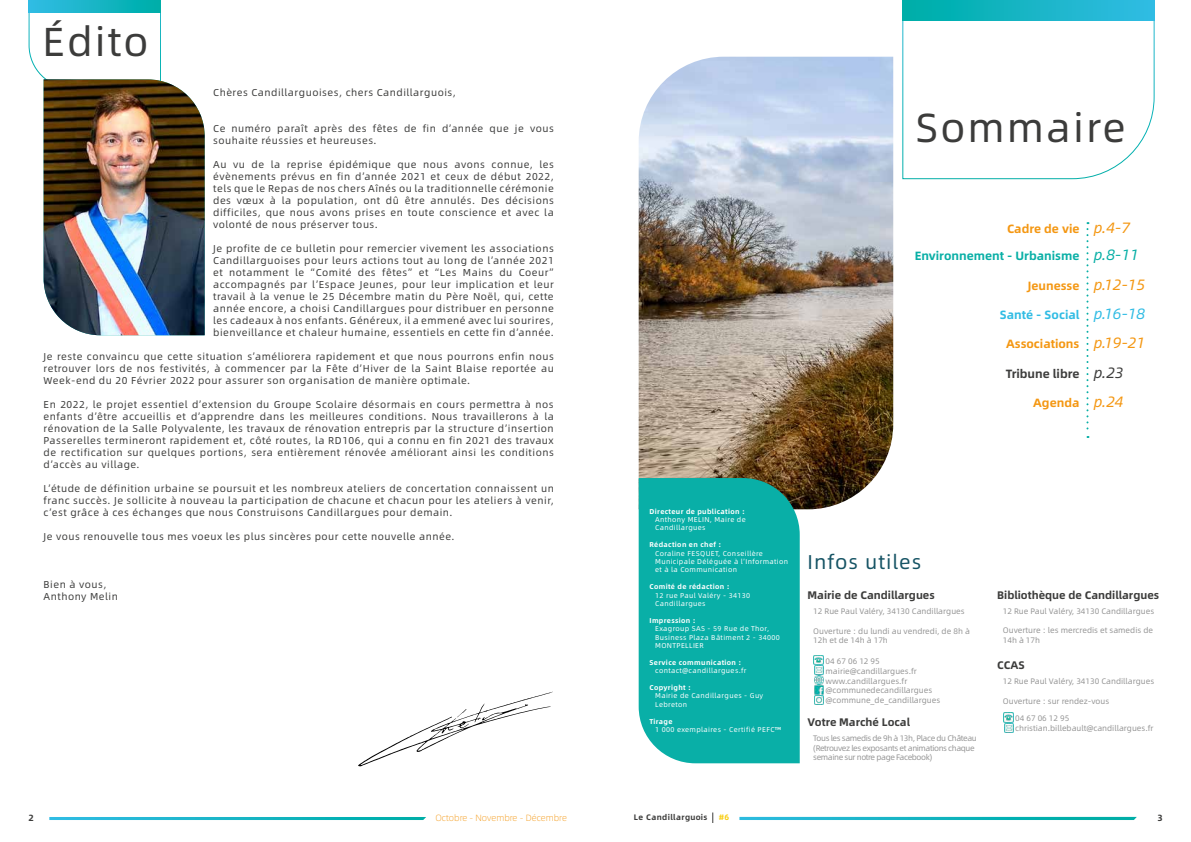
<style>
.page{position:relative;width:1191px;height:842px;background:#fff}
.page>*{position:absolute;margin:0;border:0;box-sizing:border-box;transform-origin:0 0}
.t1{font:40.5px "Alibaba Sans";letter-spacing:.05em;color:#3c3c3b}
.t2{font:20px "Alibaba Sans";letter-spacing:.05em;color:#155364}
.t3{font:700 12px "Alibaba Sans";color:#f49712}
.t4{font:700 12px "Alibaba Sans";color:#09afa6}
.t5{font:700 12px "Alibaba Sans";color:#31bce4}
.t6{font:700 12px "Alibaba Sans";color:#3d3d3c}
.t7{font:700 11px "Alibaba Sans";color:#3c3c3b}
.t8{font:10px/12px "Alibaba Sans";letter-spacing:.05em;color:#3c3c3b;text-align:justify}
.t9{font:300 9px "Alibaba Sans";color:#f49712}
.t10{font:700 9px "Alibaba Sans";color:#3c3c3b}
.t11{font:8px/9.8px "Alibaba Sans";color:#949494}
.t12{font:8px/9.6px "Alibaba Sans";letter-spacing:-.05em;color:#949494}
.t13{font:700 8px "Alibaba Sans";letter-spacing:.05em;color:#3c3c3b}
.t14{font:700 8px "Alibaba Sans";color:#f8cc0a}
.t15{font:7px/8.4px "Alibaba Sans";letter-spacing:.05em;color:#fff}
.t16{font:700 7px "Alibaba Sans";letter-spacing:.05em;color:#fff}
.s1{font-weight:400;font-style:italic;font-size:15px}
</style>
<div class="page">
<svg style="left:358px;top:692px;width:195px;height:74px"></svg>
<svg style="left:1086px;top:222px;width:2px;height:216px"></svg>
<svg style="left:814px;top:655px;width:9px;height:50px"></svg>
<svg style="left:1003px;top:712px;width:10px;height:20px"></svg>
<svg style="left:29px;top:13px;width:132px;height:75px"></svg>
<svg style="left:29px;top:0;width:132px;height:13px;background:#16b4c6"></svg>
<img style="left:44px;top:79px;width:161px;height:256px">
<svg style="left:902px;top:20px;width:252px;height:159px"></svg>
<div style="left:902px;top:0;width:252px;height:20px;background:linear-gradient(to right,#00aea7,#32bce4)"></div>
<img style="left:638px;top:57px;width:255px;height:452px">
<div style="left:638px;top:478px;width:161px;height:285px;background:#09afa7"></div>
<svg style="left:49px;top:817px;width:377px;height:3px"></svg>
<svg style="left:739px;top:817px;width:397px;height:3px"></svg>
<h1 class="t1" style="left:43px;top:11px;width:107px">Édito</h1>
<p class="t8" style="left:213px;top:86px;width:244px">Chères Candillarguoises, chers Candillarguois,</p>
<p class="t8" style="left:213px;top:122px;width:342px">Ce numéro paraît après des fêtes de fin d’année que je vous souhaite réussies et heureuses.</p>
<p class="t8" style="left:213px;top:158px;width:342px">Au vu de la reprise épidémique que nous avons connue, les évènements prévus en fin d’année 2021 et ceux de début 2022, tels que le Repas de nos chers Aînés ou la traditionnelle cérémonie des vœux à la population, ont dû être annulés. Des décisions difficiles, que nous avons prises en toute conscience et avec la volonté de nous préserver tous.</p>
<p class="t8" style="left:213px;top:242px;width:342px">Je profite de ce bulletin pour remercier vivement les associations Candillarguoises pour leurs actions tout au long de l’année 2021 et notamment le “Comité des fêtes” et “Les Mains du Coeur” accompagnés par l’Espace Jeunes, pour leur implication et leur travail à la venue le 25 Décembre matin du Père Noël, qui, cette année encore, a choisi Candillargues pour distribuer en personne les cadeaux à nos enfants. Généreux, il a emmené avec lui sourires, bienveillance et chaleur humaine, essentiels en cette fin d’année.</p>
<p class="t8" style="left:44px;top:350px;width:512px">Je reste convaincu que cette situation s’améliorera rapidement et que nous pourrons enfin nous retrouver lors de nos festivités, à commencer par la Fête d’Hiver de la Saint Blaise reportée au Week-end du 20 Février 2022 pour assurer son organisation de manière optimale.</p>
<p class="t8" style="left:44px;top:398px;width:512px">En 2022, le projet essentiel d’extension du Groupe Scolaire désormais en cours permettra à nos enfants d’être accueillis et d’apprendre dans les meilleures conditions. Nous travaillerons à la rénovation de la Salle Polyvalente, les travaux de rénovation entrepris par la structure d’insertion Passerelles termineront rapidement et, côté routes, la RD106, qui a connu en fin 2021 des travaux de rectification sur quelques portions, sera entièrement rénovée améliorant ainsi les conditions d’accès au village.</p>
<p class="t8" style="left:44px;top:482px;width:512px">L’étude de définition urbaine se poursuit et les nombreux ateliers de concertation connaissent un franc succès. Je sollicite à nouveau la participation de chacune et chacun pour les ateliers à venir, c’est grâce à ces échanges que nous Construisons Candillargues pour demain.</p>
<p class="t8" style="left:44px;top:530px;width:412px">Je vous renouvelle tous mes voeux les plus sincères pour cette nouvelle année.</p>
<p class="t8" style="left:44px;top:578px;width:76px">Bien à vous,<br>Anthony Melin</p>
<h1 class="t1" style="left:915px;top:97px;width:212px">Sommaire</h1>
<p class="t3" style="left:1007px;top:219px;width:124px">Cadre de vie <span class="s1">p.4-7</span></p>
<p class="t4" style="left:914px;top:247px;width:225px">Environnement - Urbanisme <span class="s1">p.8-11</span></p>
<p class="t3" style="left:1027px;top:276px;width:119px">Jeunesse <span class="s1">p.12-15</span></p>
<p class="t5" style="left:1000px;top:305px;width:147px">Santé - Social <span class="s1">p.16-18</span></p>
<p class="t3" style="left:1006px;top:335px;width:140px">Associations <span class="s1">p.19-21</span></p>
<p class="t6" style="left:1005px;top:364px;width:119px">Tribune libre <span class="s1">p.23</span></p>
<p class="t3" style="left:1033px;top:393px;width:92px">Agenda <span class="s1">p.24</span></p>
<p class="t16" style="left:649px;top:506px;width:97px">Directeur de publication :</p>
<p class="t15" style="left:655px;top:515px;width:92px">Anthony MELIN, Maire de<br>Candillargues</p>
<p class="t16" style="left:649px;top:539px;width:73px">Rédaction en chef :</p>
<p class="t15" style="left:655px;top:548px;width:134px">Coraline FESQUET, Conseillère<br>Municipale Déléguée à l’Information et à la Communication</p>
<p class="t16" style="left:649px;top:581px;width:82px">Comité de rédaction :</p>
<p class="t15" style="left:655px;top:590px;width:97px">12 rue Paul Valéry - 34130<br>Candillargues</p>
<p class="t16" style="left:649px;top:615px;width:48px">Impression :</p>
<p class="t15" style="left:655px;top:624px;width:126px">Exagroup SAS - 59 Rue de Thor,<br>Business Plaza Bâtiment 2 - 34000<br>MONTPELLIER</p>
<p class="t16" style="left:649px;top:657px;width:93px">Service communication :</p>
<p class="t15" style="left:655px;top:666px;width:93px">contact@candillargues.fr</p>
<p class="t16" style="left:649px;top:682px;width:43px">Copyright :</p>
<p class="t15" style="left:655px;top:691px;width:110px">Mairie de Candillargues - Guy<br>Lebreton</p>
<p class="t16" style="left:649px;top:716px;width:24px">Tirage</p>
<p class="t15" style="left:655px;top:725px;width:128px">1 000 exemplaires - Certifié PEFC™</p>
<h2 class="t2" style="left:807px;top:546px;width:115px">Infos utiles</h2>
<p class="t7" style="left:807px;top:586px;width:129px">Mairie de Candillargues</p>
<p class="t11" style="left:813px;top:606px;width:153px">12 Rue Paul Valéry, 34130 Candillargues</p>
<p class="t11" style="left:813px;top:625px;width:158px">Ouverture : du lundi au vendredi, de 8h à<br>12h et de 14h à 17h</p>
<p class="t11" style="left:825px;top:655px;width:116px">04 67 06 12 95 mairie@candillargues.fr www.candillargues.fr @communedecandillargues @commune_de_candillargues</p>
<p class="t7" style="left:807px;top:713px;width:104px">Votre Marché Local</p>
<p class="t12" style="left:813px;top:733px;width:165px">Tous les samedis de 9h à 13h, Place du Château (Retrouvez les exposants et animations chaque semaine sur notre page Facebook)</p>
<p class="t7" style="left:997px;top:586px;width:163px">Bibliothèque de Candillargues</p>
<p class="t11" style="left:1002px;top:606px;width:153px">12 Rue Paul Valéry, 34130 Candillargues</p>
<p class="t11" style="left:1002px;top:625px;width:152px">Ouverture : les mercredis et samedis de<br>14h à 17h</p>
<p class="t7" style="left:997px;top:657px;width:29px">CCAS</p>
<p class="t11" style="left:1002px;top:676px;width:153px">12 Rue Paul Valéry, 34130 Candillargues</p>
<p class="t11" style="left:1015px;top:692px;width:96px;line-height:17px;text-indent:-12px">Ouverture : sur rendez-vous<br>04 67 06 12 95</p>
<p class="t11" style="left:1015px;top:722px;width:140px">christian.billebault@candillargues.fr</p>
<p class="t10" style="left:28px;top:810px;width:7px">2</p>
<p class="t9" style="left:435px;top:811px;width:133px">Octobre - Novembre - Décembre</p>
<p class="t13" style="left:634px;top:811px;width:75px">Le Candillarguois</p>
<p class="t14" style="left:719px;top:811px;width:11px">#6</p>
<p class="t10" style="left:1157px;top:810px;width:7px">3</p>
</div>
